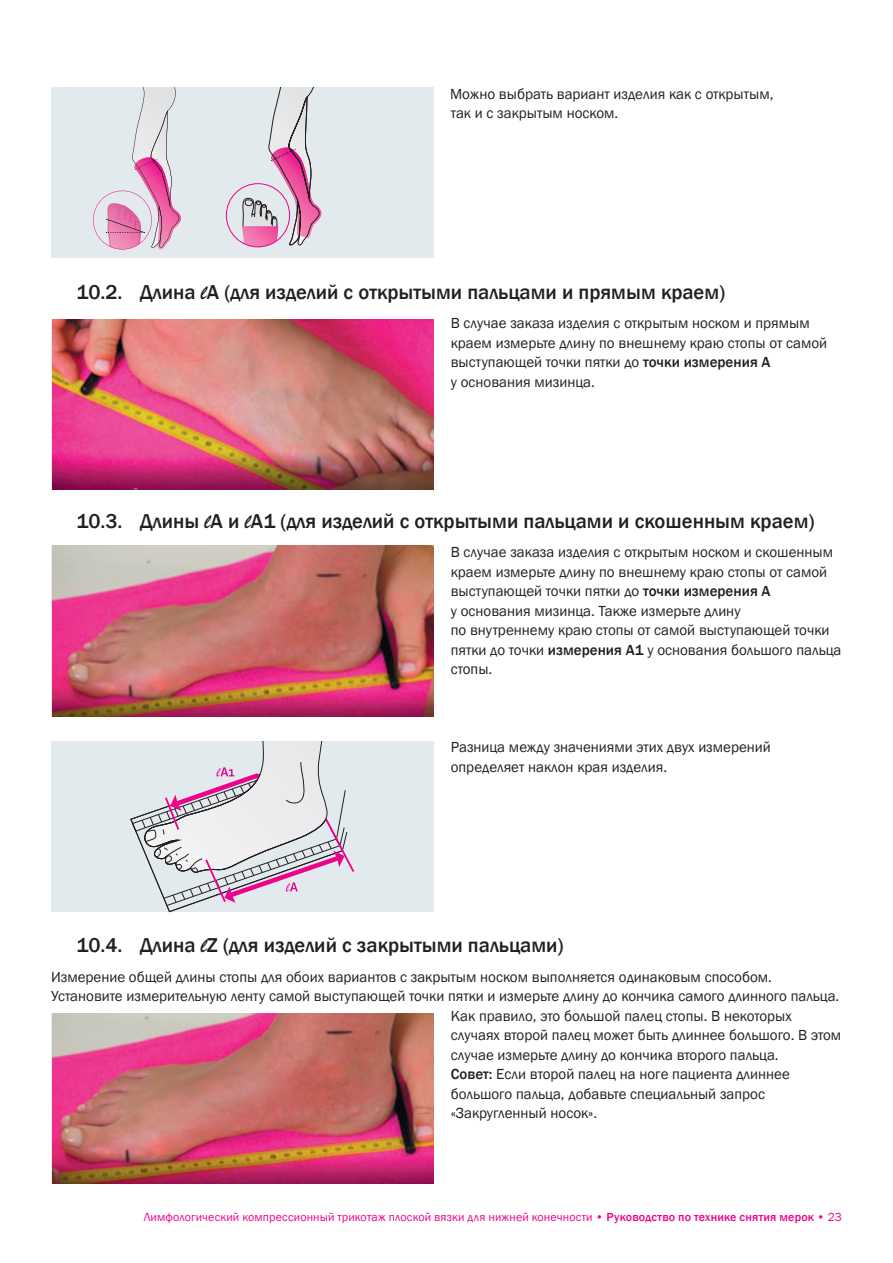
<style>
.page{position:relative;width:893px;height:1263px;background:#fff}
.page>*{position:absolute;margin:0;border:0;box-sizing:border-box;transform-origin:0 0}
.t1{font:500 20.7px "Franklin Gothic";color:#231f20}
.t2{font:15px/19.5px "Franklin Gothic";color:#231f20}
.t3{font:12px "Franklin Gothic";letter-spacing:.015em;color:#ed028c}
.s1{font-family:"Brush Script Std";font-weight:400}
.s2{font-weight:500}
</style>
<div class="page">
<div style="left:51px;top:87px;width:383px;height:170px;background:#e3eaee"></div>
<svg style="left:93px;top:87px;width:88px;height:163px"></svg>
<svg style="left:227px;top:87px;width:95px;height:161px"></svg>
<img style="left:52px;top:319px;width:382px;height:170px">
<img style="left:52px;top:546px;width:382px;height:170px">
<div style="left:51px;top:742px;width:383px;height:170px;background:#e3eaee"></div>
<svg style="left:130px;top:742px;width:225px;height:170px"></svg>
<img style="left:52px;top:1014px;width:382px;height:170px">
<p class="t2" style="left:450px;top:84px;width:325px">Можно выбрать вариант изделия как с открытым, так и с закрытым носком.</p>
<h1 class="t1" style="left:77px;top:279px;width:650px">10.2. Длина <span class="s1">l</span>A (для изделий с открытыми пальцами и прямым краем)</h1>
<p class="t2" style="left:451px;top:314px;width:378px">В случае заказа изделия с открытым носком и прямым краем измерьте длину по внешнему краю стопы от самой выступающей точки пятки до <span class="s2">точки измерения А<br></span>у основания мизинца.</p>
<h1 class="t1" style="left:77px;top:508px;width:739px">10.3. Длины <span class="s1">l</span>A и <span class="s1">l</span>A1 (для изделий с открытыми пальцами и скошенным краем)</h1>
<p class="t2" style="left:451px;top:543px;width:392px">В случае заказа изделия с открытым носком и скошенным краем измерьте длину по внешнему краю стопы от самой выступающей точки пятки до <span class="s2">точки измерения А<br></span>у основания мизинца. Также измерьте длину<br>по внутреннему краю стопы от самой выступающей точки пятки до точки <span class="s2">измерения А1</span> у основания большого пальца стопы.</p>
<p class="t2" style="left:451px;top:738px;width:322px">Разница между значениями этих двух измерений определяет наклон края изделия.</p>
<h1 class="t1" style="left:77px;top:933px;width:488px">10.4. Длина <span class="s1">l</span>Z (для изделий с закрытыми пальцами)</h1>
<p class="t2" style="left:51px;top:967px;width:722px">Измерение общей длины стопы для обоих вариантов с закрытым носком выполняется одинаковым способом.</p>
<p class="t2" style="left:51px;top:987px;width:790px">Установите измерительную ленту самой выступающей точки пятки и измерьте длину до кончика самого длинного пальца.</p>
<p class="t2" style="left:451px;top:1006px;width:343px">Как правило, это большой палец стопы. В некоторых</p>
<p class="t2" style="left:451px;top:1026px;width:392px">случаях второй палец может быть длиннее большого. В этом</p>
<p class="t2" style="left:451px;top:1045px;width:329px">случае измерьте длину до кончика второго пальца.</p>
<p class="t2" style="left:451px;top:1065px;width:341px"><span class="s2">Совет:</span> Если второй палец на ноге пациента длиннее</p>
<p class="t2" style="left:451px;top:1084px;width:316px">большого пальца, добавьте специальный запрос</p>
<p class="t2" style="left:451px;top:1104px;width:148px">«Закругленный носок».</p>
<p class="t3" style="left:144px;top:1210px;width:700px">Лимфологический компрессионный трикотаж плоской вязки для нижней конечности <span class="s2">• Руководство по технике снятия мерок •</span> 23</p>
</div>
